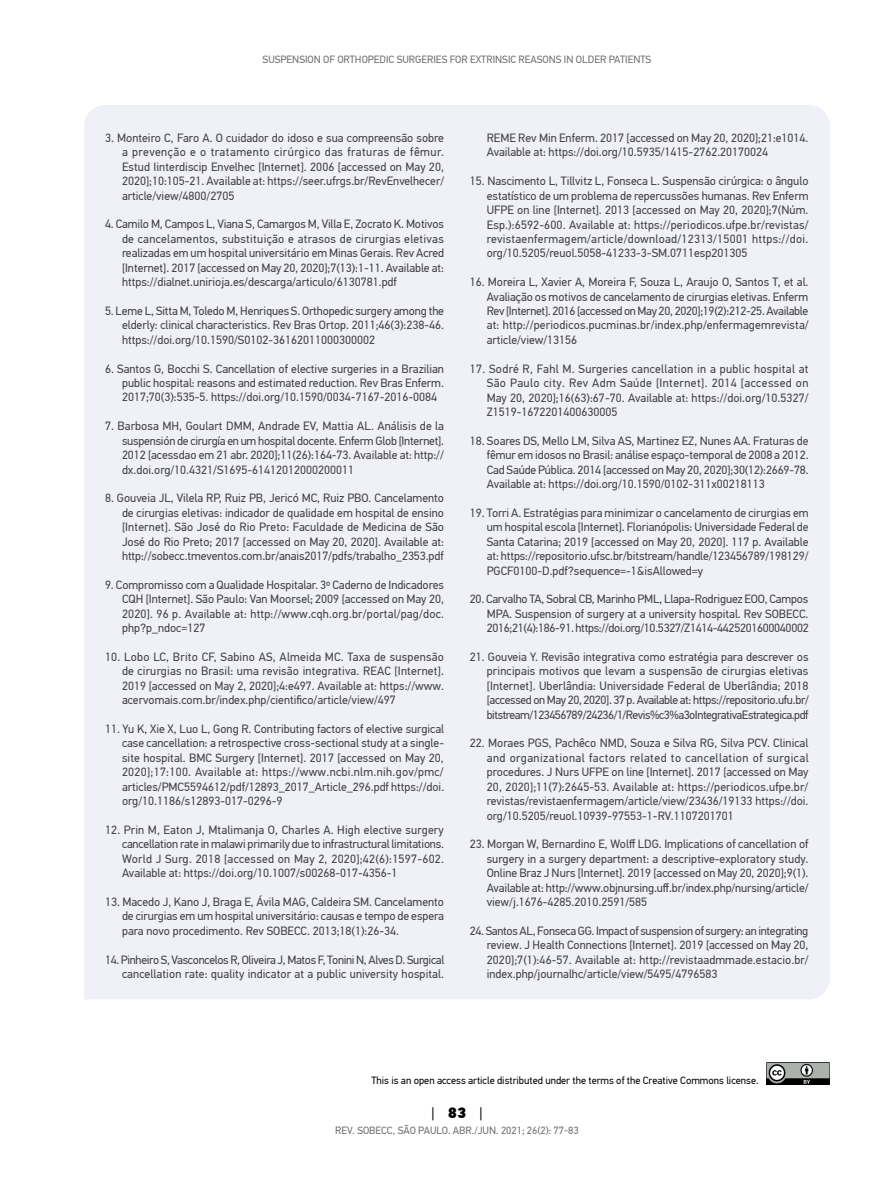
<style>
.page{position:relative;width:893px;height:1191px;background:#fff}
.page>*{position:absolute;margin:0;border:0;box-sizing:border-box;transform-origin:0 0}
.t1{font:15px "PF Din Text Pro";color:#000}
.t2{font:12px/14.4px "PF Din Text Pro";color:#414042;text-align:justify}
.t3{font:10.5px "PF Din Text Pro";color:#6d6e71}
.t4{font:10.5px "PF Din Text Pro";color:#000}
.s1{font-weight:900}
</style>
<div class="page">
<div style="left:84px;top:105px;width:746px;height:894px;background:#eff0f8"></div>
<img style="left:766px;top:1062px;width:64px;height:22px">
<p class="t3" style="left:263px;top:53px;width:390px">SUSPENSION OF ORTHOPEDIC SURGERIES FOR EXTRINSIC REASONS IN OLDER PATIENTS</p>
<p class="t2" style="left:122px;top:131px;width:324px;text-indent:-17px">3. Monteiro C, Faro A. O cuidador do idoso e sua compreensão sobre a prevenção e o tratamento cirúrgico das fraturas de fêmur.<br>Estud Iinterdiscip Envelhec [Internet]. 2006 [accessed on May 20, 2020];10:105-21. Available at: https://seer.ufrgs.br/RevEnvelhecer/ article/view/4800/2705</p>
<p class="t2" style="left:122px;top:217px;width:324px;text-indent:-17px">4. Camilo M, Campos L, Viana S, Camargos M, Villa E, Zocrato K. Motivos de cancelamentos, substituição e atrasos de cirurgias eletivas realizadas em um hospital universitário em Minas Gerais. Rev Acred [Internet]. 2017 [accessed on May 20, 2020];7(13):1-11. Available at: https://dialnet.unirioja.es/descarga/articulo/6130781.pdf</p>
<p class="t2" style="left:122px;top:304px;width:324px;text-indent:-17px">5. Leme L, Sitta M, Toledo M, Henriques S. Orthopedic surgery among the elderly: clinical characteristics. Rev Bras Ortop. 2011;46(3):238‑46. https://doi.org/10.1590/S0102-36162011000300002</p>
<p class="t2" style="left:122px;top:361px;width:324px;text-indent:-17px">6. Santos G, Bocchi S. Cancellation of elective surgeries in a Brazilian public hospital: reasons and estimated reduction. Rev Bras Enferm.<br>2017;70(3):535-5. https://doi.org/10.1590/0034-7167-2016-0084</p>
<p class="t2" style="left:122px;top:419px;width:324px;text-indent:-17px">7. Barbosa MH, Goulart DMM, Andrade EV, Mattia AL. Análisis de la suspensión de cirurgía en um hospital docente. Enferm Glob [Internet].<br>2012 [acessdao em 21 abr. 2020];11(26):164-73. Available at: http:// dx.doi.org/10.4321/S1695-61412012000200011</p>
<p class="t2" style="left:122px;top:491px;width:324px;text-indent:-17px">8. Gouveia JL, Vilela RP, Ruiz PB, Jericó MC, Ruiz PBO. Cancelamento de cirurgias eletivas: indicador de qualidade em hospital de ensino [Internet]. São José do Rio Preto: Faculdade de Medicina de São José do Rio Preto; 2017 [accessed on May 20, 2020]. Available at: http://sobecc.tmeventos.com.br/anais2017/pdfs/trabalho_2353.pdf</p>
<p class="t2" style="left:122px;top:577px;width:323px;text-indent:-17px">9. Compromisso com a Qualidade Hospitalar. 3º Caderno de Indicadores CQH [Internet]. São Paulo: Van Moorsel; 2009 [accessed on May 20, 2020]. 96 p. Available at: http://www.cqh.org.br/portal/pag/doc. php?p_ndoc=127</p>
<p class="t2" style="left:122px;top:649px;width:323px;text-indent:-17px">10. Lobo LC, Brito CF, Sabino AS, Almeida MC. Taxa de suspensão de cirurgias no Brasil: uma revisão integrativa. REAC [Internet].<br>2019 [accessed on May 2, 2020];4:e497. Available at: https://www. acervomais.com.br/index.php/cientifico/article/view/497</p>
<p class="t2" style="left:122px;top:721px;width:324px;text-indent:-17px">11. Yu K, Xie X, Luo L, Gong R. Contributing factors of elective surgical case cancellation: a retrospective cross-sectional study at a single&shy;site hospital. BMC Surgery [Internet]. 2017 [accessed on May 20, 2020];17:100. Available at: https://www.ncbi.nlm.nih.gov/pmc/ articles/PMC5594612/pdf/12893_2017_Article_296.pdf https://doi. org/10.1186/s12893-017-0296-9</p>
<p class="t2" style="left:122px;top:822px;width:324px;text-indent:-17px">12. Prin M, Eaton J, Mtalimanja O, Charles A. High elective surgery cancellation rate in malawi primarily due to infrastructural limitations.<br>World J Surg. 2018 [accessed on May 2, 2020];42(6):1597-602.<br>Available at: https://doi.org/10.1007/s00268-017-4356-1</p>
<p class="t2" style="left:122px;top:894px;width:323px;text-indent:-17px">13. Macedo J, Kano J, Braga E, Ávila MAG, Caldeira SM. Cancelamento de cirurgias em um hospital universitário: causas e tempo de espera para novo procedimento. Rev SOBECC. 2013;18(1):26-34.</p>
<p class="t2" style="left:105px;top:952px;width:341px;text-align:right">14. Pinheiro S, Vasconcelos R, Oliveira J, Matos F, Tonini N, Alves D. Surgical cancellation rate: quality indicator at a public university hospital.</p>
<p class="t2" style="left:487px;top:131px;width:323px">REME Rev Min Enferm. 2017 [accessed on May 20, 2020];21:e1014.<br>Available at: https://doi.org/10.5935/1415-2762.20170024</p>
<p class="t2" style="left:487px;top:174px;width:323px;text-indent:-17px">15. Nascimento L, Tillvitz L, Fonseca L. Suspensão cirúrgica: o ângulo estatístico de um problema de repercussões humanas. Rev Enferm UFPE on line [Internet]. 2013 [accessed on May 20, 2020];7(Núm.<br>Esp.):6592-600. Available at: https://periodicos.ufpe.br/revistas/ revistaenfermagem/article/download/12313/15001 https://doi. org/10.5205/reuol.5058-41233-3-SM.0711esp201305</p>
<p class="t2" style="left:487px;top:275px;width:323px;text-indent:-17px">16. Moreira L, Xavier A, Moreira F, Souza L, Araujo O, Santos T, et al.<br>Avaliação os motivos de cancelamento de cirurgias eletivas. Enferm Rev [Internet]. 2016 [accessed on May 20, 2020];19(2):212-25. Available at: http://periodicos.pucminas.br/index.php/enfermagemrevista/ article/view/13156</p>
<p class="t2" style="left:487px;top:361px;width:323px;text-indent:-17px">17. Sodré R, Fahl M. Surgeries cancellation in a public hospital at São Paulo city. Rev Adm Saúde [Internet]. 2014 [accessed on May 20, 2020];16(63):67-70. Available at: https://doi.org/10.5327/ Z1519-1672201400630005</p>
<p class="t2" style="left:487px;top:433px;width:323px;text-indent:-17px">18. Soares DS, Mello LM, Silva AS, Martinez EZ, Nunes AA. Fraturas de fêmur em idosos no Brasil: análise espaço-temporal de 2008 a 2012.<br>Cad Saúde Pública. 2014 [accessed on May 20, 2020];30(12):2669-78.<br>Available at: https://doi.org/10.1590/0102-311x00218113</p>
<p class="t2" style="left:487px;top:505px;width:323px;text-indent:-17px">19. Torri A. Estratégias para minimizar o cancelamento de cirurgias em um hospital escola [Internet]. Florianópolis: Universidade Federal de Santa Catarina; 2019 [accessed on May 20, 2020]. 117 p. Available at: https://repositorio.ufsc.br/bitstream/handle/123456789/198129/ PGCF0100-D.pdf?sequence=-1&amp;isAllowed=y</p>
<p class="t2" style="left:487px;top:592px;width:323px;text-indent:-17px">20. Carvalho TA, Sobral CB, Marinho PML, Llapa-Rodriguez EOO, Campos MPA. Suspension of surgery at a university hospital. Rev SOBECC.<br>2016;21(4):186-91. https://doi.org/10.5327/Z1414-4425201600040002</p>
<p class="t2" style="left:487px;top:650px;width:324px;text-indent:-17px">21. Gouveia Y. Revisão integrativa como estratégia para descrever os principais motivos que levam a suspensão de cirurgias eletivas [Internet]. Uberlândia: Universidade Federal de Uberlândia; 2018 [accessed on May 20, 2020]. 37 p. Available at: https://repositorio.ufu.br/ bitstream/123456789/24236/1/Revis%c3%a3oIntegrativaEstrategica.pdf</p>
<p class="t2" style="left:487px;top:736px;width:323px;text-indent:-17px">22. Moraes PGS, Pachêco NMD, Souza e Silva RG, Silva PCV. Clinical and organizational factors related to cancellation of surgical procedures. J Nurs UFPE on line [Internet]. 2017 [accessed on May 20, 2020];11(7):2645-53. Available at: https://periodicos.ufpe.br/ revistas/revistaenfermagem/article/view/23436/19133 https://doi. org/10.5205/reuol.10939-97553-1-RV.1107201701</p>
<p class="t2" style="left:487px;top:837px;width:323px;text-indent:-17px">23. Morgan W, Bernardino E, Wolff LDG. Implications of cancellation of surgery in a surgery department: a descriptive-exploratory study.<br>Online Braz J Nurs [Internet]. 2019 [accessed on May 20, 2020];9(1).<br>Available at: http://www.objnursing.uff.br/index.php/nursing/article/ view/j.1676-4285.2010.2591/585</p>
<p class="t2" style="left:487px;top:923px;width:323px;text-indent:-17px">24. Santos AL, Fonseca GG. Impact of suspension of surgery: an integrating review. J Health Connections [Internet]. 2019 [accessed on May 20, 2020];7(1):46-57. Available at: http://revistaadmmade.estacio.br/ index.php/journalhc/article/view/5495/4796583</p>
<p class="t4" style="left:372px;top:1074px;width:389px">This is an open access article distributed under the terms of the Creative Commons license.</p>
<p class="t1" style="left:431px;top:1103px;width:53px">| <span class="s1">83</span> |</p>
<p class="t3" style="left:335px;top:1124px;width:245px">REV. SOBECC, SÃO PAULO. ABR./JUN. 2021; 26(2): 77-83</p>
</div>
